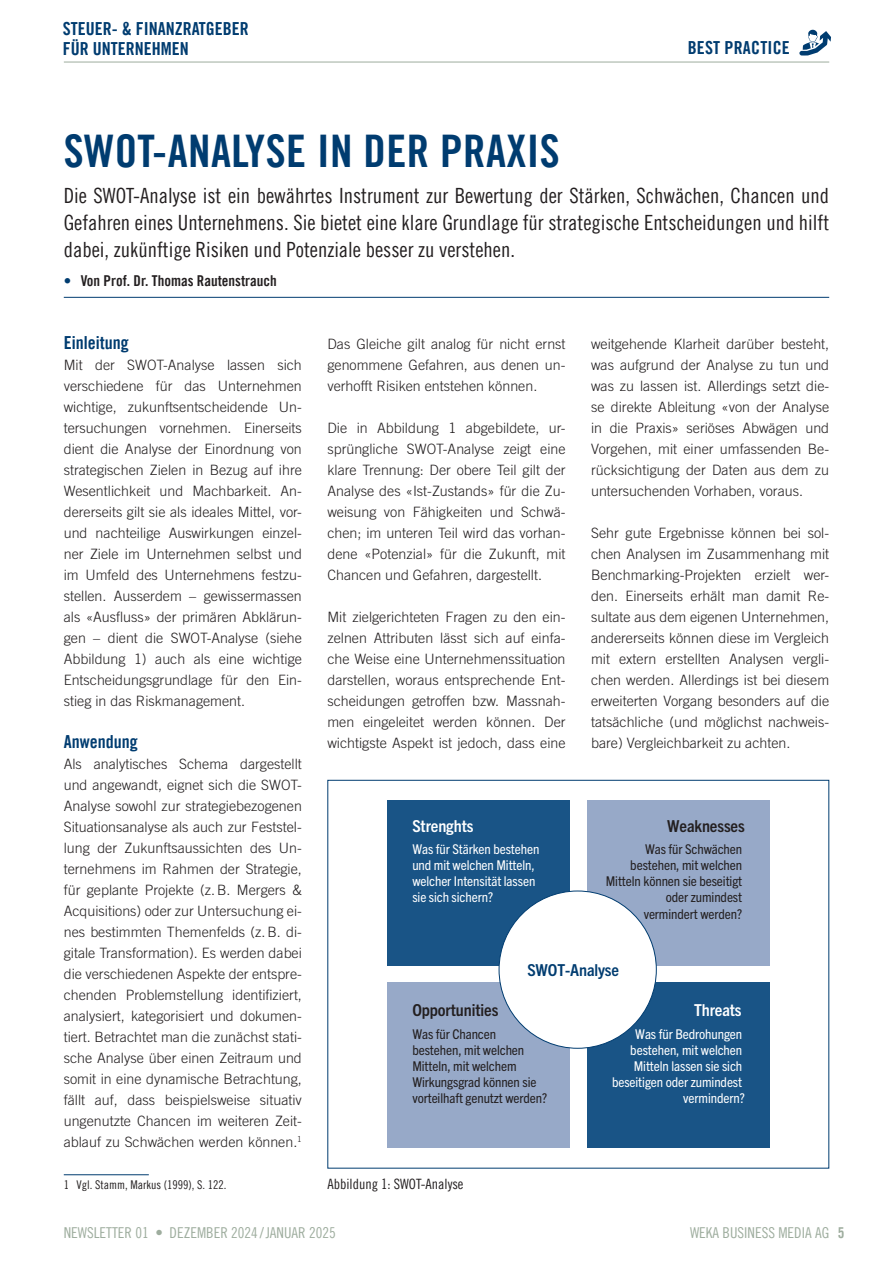
<style>
.page{position:relative;width:893px;height:1263px;background:#fff}
.page>*{position:absolute;margin:0;border:0;box-sizing:border-box;transform-origin:0 0}
.t1{font:45px "Trade Gothic LT Pro Bd Cn 20";letter-spacing:.01em;color:#003c70}
.t2{font:21px/27px "Trade Gothic LT Pro Cn 18";color:#231f20;text-align:justify}
.t3{font:18px/19.5px "Trade Gothic LT Pro Bd Cn 20";color:#003c70}
.t4{font:700 condensed 16.5px "Trade Gothic Next LT Pro";letter-spacing:-.005em;color:#231f20;scale:1.07 1}
.t5{font:700 condensed 16.5px "Trade Gothic Next LT Pro";letter-spacing:-.005em;color:#fff;scale:1.07 1}
.t6{font:700 condensed 16.5px "Trade Gothic Next LT Pro";letter-spacing:-.005em;color:#003c70;scale:1.07 1}
.t7{font:15px "Trade Gothic LT Pro Cn 18";color:#9ead9e}
.t8{font:15px "Trade Gothic LT Pro Bd Cn 20";color:#231f20}
.t9{font:300 14.25px/21px "Trade Gothic LT Pro";color:#231f20;text-align:justify}
.t10{font:14.25px "Trade Gothic LT Pro Cn 18";color:#231f20}
.t11{font:condensed 13.5px/16.2px "Trade Gothic Next LT Pro";letter-spacing:-.005em;color:#231f20;scale:1.07 1}
.t12{font:condensed 13.5px/16.2px "Trade Gothic Next LT Pro";letter-spacing:-.005em;color:#fff;scale:1.07 1}
.t13{font:12px "Trade Gothic LT Pro Cn 18";color:#231f20}
.s1{color:#003c70}
.s2{font-family:"Trade Gothic LT Pro Bd Cn 20"}
</style>
<div class="page">
<hr style="left:64px;top:62px;width:765px;height:1px;background:#9ead9e">
<svg style="left:799px;top:30px;width:32px;height:26px"></svg>
<hr style="left:64px;top:1174px;width:85px;height:1px;background:#003c70">
<hr style="left:64px;top:297px;width:765px;height:1px;background:#003c70">
<div style="left:387px;top:800px;width:183px;height:166px;background:#195486"></div>
<div style="left:587px;top:800px;width:183px;height:166px;background:#97a9c8"></div>
<div style="left:387px;top:982px;width:183px;height:166px;background:#97a9c8"></div>
<div style="left:587px;top:982px;width:183px;height:166px;background:#195486"></div>
<div style="left:499px;top:891px;width:157px;height:157px;background:#fff;border-radius:50%"></div>
<p class="t3" style="left:63px;top:19px;width:187px">STEUER- &amp; FINANZRATGEBER<br>FÜR UNTERNEHMEN</p>
<p class="t3" style="left:688px;top:38px;width:104px">BEST PRACTICE</p>
<h1 class="t1" style="left:64px;top:124px;width:498px">SWOT-ANALYSE IN DER PRAXIS</h1>
<p class="t2" style="left:64px;top:182px;width:767px">Die SWOT-Analyse ist ein bewährtes Instrument zur Bewertung der Stärken, Schwächen, Chancen und Gefahren eines Unternehmens. Sie bietet eine klare Grundlage für strategische Entscheidungen und hilft dabei, zukünftige Risiken und Potenziale besser zu verstehen.</p>
<p class="t8" style="left:64px;top:272px;width:215px"><span class="s1">•</span> Von Prof. Dr. Thomas Rautenstrauch</p>
<p class="t3" style="left:64px;top:333px;width:66px">Einleitung</p>
<p class="t9" style="left:64px;top:354px;width:240px">Mit der SWOT-Analyse lassen sich verschiedene für das Unternehmen wichtige, zukunftsentscheidende Un&shy;tersuchungen vornehmen. Einerseits dient die Analyse der Einordnung von strategischen Zielen in Bezug auf ihre Wesentlichkeit und Machbarkeit. An&shy;dererseits gilt sie als ideales Mittel, vor&shy;und nachteilige Auswirkungen einzel&shy;ner Ziele im Unternehmen selbst und im Umfeld des Unternehmens festzu&shy;stellen. Ausserdem – gewissermassen als «Ausfluss» der primären Abklärun&shy;gen – dient die SWOT-Analyse (siehe Abbildung 1) auch als eine wichtige Entscheidungsgrundlage für den Ein&shy;stieg in das Riskmanagement.</p>
<p class="t3" style="left:64px;top:732px;width:75px">Anwendung</p>
<p class="t9" style="left:64px;top:753px;width:240px">Als analytisches Schema dargestellt und angewandt, eignet sich die SWOT-Analyse sowohl zur strategiebezogenen Situationsanalyse als auch zur Feststel&shy;lung der Zukunftsaussichten des Un&shy;ternehmens im Rahmen der Strategie, für geplante Projekte (z.B. Mergers &amp; Acquisitions) oder zur Untersuchung ei&shy;nes bestimmten Themenfelds (z.B. di&shy;gitale Transformation). Es werden dabei die verschiedenen Aspekte der entspre&shy;chenden Problemstellung identifiziert, analysiert, kategorisiert und dokumen&shy;tiert. Betrachtet man die zunächst stati&shy;sche Analyse über einen Zeitraum und somit in eine dynamische Betrachtung, fällt auf, dass beispielsweise situativ ungenutzte Chancen im weiteren Zeit&shy;ablauf zu Schwächen werden können.<sup>1</sup></p>
<p class="t13" style="left:64px;top:1178px;width:164px">1 Vgl. Stamm, Markus (1999), S. 122.</p>
<p class="t9" style="left:327px;top:333px;width:240px">Das Gleiche gilt analog für nicht ernst genommene Gefahren, aus denen un&shy;verhofft Risiken entstehen können.</p>
<p class="t9" style="left:327px;top:417px;width:240px">Die in Abbildung 1 abgebildete, ur&shy;sprüngliche SWOT-Analyse zeigt eine klare Trennung: Der obere Teil gilt der Analyse des «Ist-Zustands» für die Zu&shy;weisung von Fähigkeiten und Schwä&shy;chen; im unteren Teil wird das vorhan&shy;dene «Potenzial» für die Zukunft, mit Chancen und Gefahren, dargestellt.</p>
<p class="t9" style="left:327px;top:606px;width:240px">Mit zielgerichteten Fragen zu den ein&shy;zelnen Attributen lässt sich auf einfa&shy;che Weise eine Unternehmenssituation darstellen, woraus entsprechende Ent&shy;scheidungen getroffen bzw. Massnah&shy;men eingeleitet werden können. Der wichtigste Aspekt ist jedoch, dass eine</p>
<p class="t9" style="left:591px;top:333px;width:240px">weitgehende Klarheit darüber besteht, was aufgrund der Analyse zu tun und was zu lassen ist. Allerdings setzt die&shy;se direkte Ableitung «von der Analyse in die Praxis» seriöses Abwägen und Vorgehen, mit einer umfassenden Be&shy;rücksichtigung der Daten aus dem zu untersuchenden Vorhaben, voraus.</p>
<p class="t9" style="left:591px;top:522px;width:240px">Sehr gute Ergebnisse können bei sol&shy;chen Analysen im Zusammenhang mit Benchmarking-Projekten erzielt wer&shy;den. Einerseits erhält man damit Re&shy;sultate aus dem eigenen Unternehmen, andererseits können diese im Vergleich mit extern erstellten Analysen vergli&shy;chen werden. Allerdings ist bei diesem erweiterten Vorgang besonders auf die tatsächliche (und möglichst nachweis&shy;bare) Vergleichbarkeit zu achten.</p>
<p class="t5" style="left:412px;top:814px;width:59px">Strenghts</p>
<p class="t12" style="left:412px;top:840px;width:120px">Was für Stärken bestehen und mit welchen Mitteln, welcher Intensität lassen sie sich sichern?</p>
<p class="t4" style="left:667px;top:814px;width:74px">Weaknesses</p>
<p class="t11" style="left:606px;top:840px;width:129px;text-align:right">Was für Schwächen bestehen, mit welchen<br>Mitteln können sie beseitigt oder zumindest<br>vermindert werden?</p>
<p class="t6" style="left:527px;top:958px;width:87px">SWOT-Analyse</p>
<p class="t4" style="left:412px;top:999px;width:82px">Opportunities</p>
<p class="t11" style="left:412px;top:1025px;width:128px">Was für Chancen bestehen, mit welchen<br>Mitteln, mit welchem<br>Wirkungsgrad können sie vorteilhaft genutzt werden?</p>
<p class="t10" style="left:327px;top:1175px;width:138px">Abbildung 1: SWOT-Analyse</p>
<p class="t5" style="left:694px;top:999px;width:46px">Threats</p>
<p class="t12" style="left:612px;top:1025px;width:126px;text-align:right">Was für Bedrohungen bestehen, mit welchen<br>Mitteln lassen sie sich beseitigen oder zumindest vermindern?</p>
<p class="t7" style="left:64px;top:1223px;width:273px">NEWSLETTER 01 • DEZEMBER 2024 /JANUAR 2025</p>
<p class="t7" style="left:690px;top:1223px;width:156px">WEKA BUSINESS MEDIA AG <span class="s2">5</span></p>
</div>
